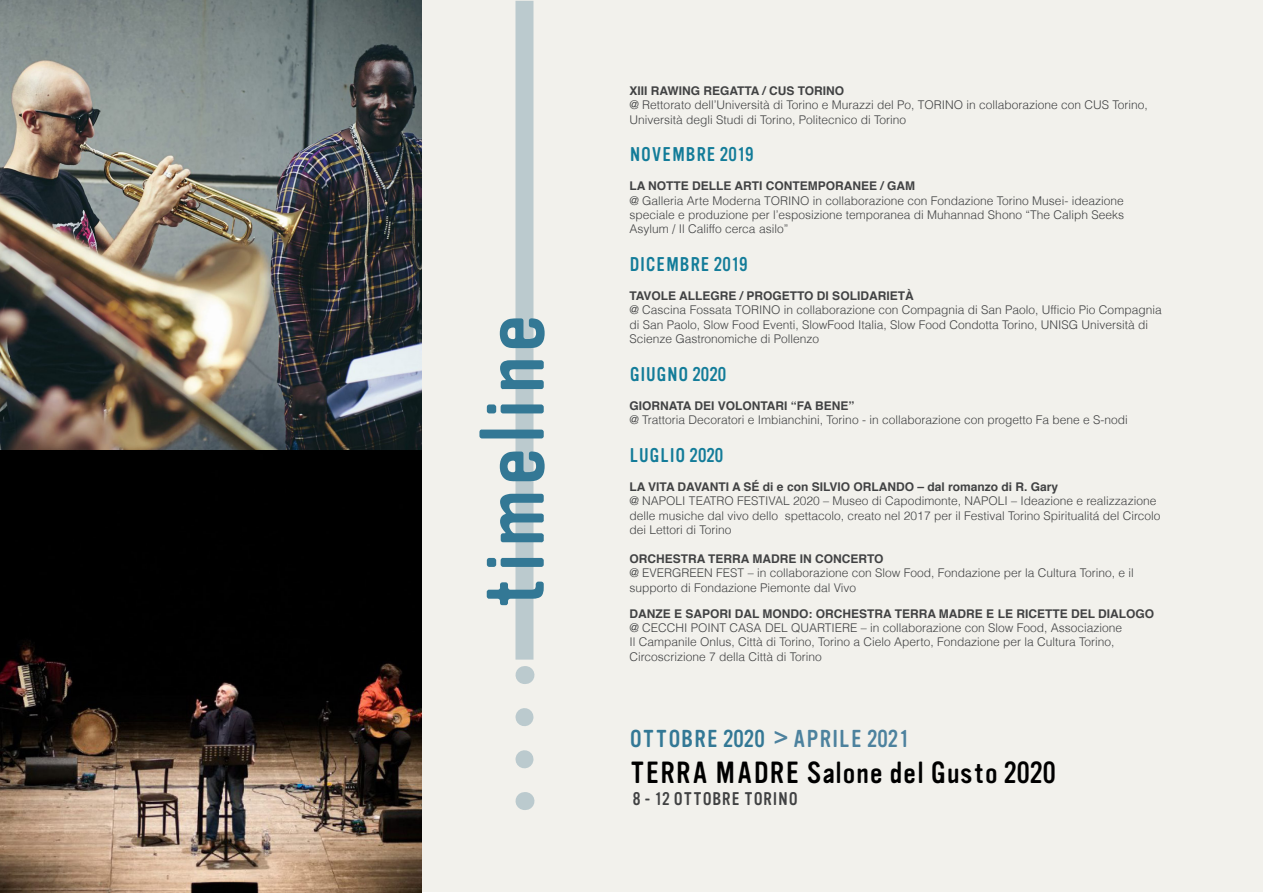
<style>
.page{position:relative;width:1263px;height:893px;background:#fff}
.page>*{position:absolute;margin:0;border:0;box-sizing:border-box;transform-origin:0 0}
.t1{font:90px "Vinyl";color:#337895}
.t2{font:30px "Vinyl";color:#000}
.t3{font:24px "Vinyl";color:#337895}
.t4{font:19.5px "Vinyl";color:#137c99}
.t5{font:18px "Vinyl";color:#414243}
.t6{font:300 12px/14.4px "Helvetica";color:#414243}
.t7{font:700 12px "Helvetica";color:#414243}
.s1{color:#4d829e}
</style>
<div class="page">
<div style="left:2px;top:1px;width:1261px;height:891px;background:#f2f1ec"></div>
<div style="left:515px;top:1px;width:18px;height:659px;background:#bbcace"></div>
<svg style="left:515px;top:717px;width:18px;height:52px"></svg>
<svg style="left:524px;top:666px;width:1px;height:18px"></svg>
<svg style="left:524px;top:792px;width:1px;height:18px"></svg>
<img style="left:0;top:449px;width:421px;height:444px">
<img style="left:0;top:0;width:421px;height:449px">
<h1 class="t1" style="left:463px;top:611px;width:300px;rotate:-90deg">timeline</h1>
<p class="t7" style="left:629px;top:81px;width:216px">XIII RAWING REGATTA / CUS TORINO</p>
<p class="t6" style="left:629px;top:98px;width:520px">@ Rettorato dell’Università di Torino e Murazzi del Po, TORINO in collaborazione con CUS Torino,<br>Università degli Studi di Torino, Politecnico di Torino</p>
<h3 class="t4" style="left:629px;top:144px;width:126px">NOVEMBRE 2019</h3>
<p class="t7" style="left:629px;top:176px;width:287px">LA NOTTE DELLE ARTI CONTEMPORANEE / GAM</p>
<p class="t6" style="left:629px;top:193px;width:496px;text-align:justify">@ Galleria Arte Moderna TORINO in collaborazione con Fondazione Torino Musei- ideazione speciale e produzione per l’esposizione temporanea di Muhannad Shono “The Caliph Seeks Asylum / Il Califfo cerca asilo”</p>
<h3 class="t4" style="left:629px;top:254px;width:120px">DICEMBRE 2019</h3>
<p class="t7" style="left:629px;top:286px;width:286px">TAVOLE ALLEGRE / PROGETTO DI SOLIDARIETÀ</p>
<p class="t6" style="left:629px;top:303px;width:534px">@ Cascina Fossata TORINO in collaborazione con Compagnia di San Paolo, Ufficio Pio Compagnia di San Paolo, Slow Food Eventi, SlowFood Italia, Slow Food Condotta Torino, UNISG Università di<br>Scienze Gastronomiche di Pollenzo</p>
<h3 class="t4" style="left:629px;top:364px;width:98px">GIUGNO 2020</h3>
<p class="t7" style="left:629px;top:396px;width:227px">GIORNATA DEI VOLONTARI “FA BENE”</p>
<p class="t6" style="left:629px;top:413px;width:500px">@ Trattoria Decoratori e Imbianchini, Torino - in collaborazione con progetto Fa bene e S-nodi</p>
<h3 class="t4" style="left:629px;top:445px;width:95px">LUGLIO 2020</h3>
<p class="t7" style="left:629px;top:477px;width:430px">LA VITA DAVANTI A SÉ di e con SILVIO ORLANDO – dal romanzo di R. Gary</p>
<p class="t6" style="left:629px;top:494px;width:533px">@ NAPOLI TEATRO FESTIVAL 2020 – Museo di Capodimonte, NAPOLI – Ideazione e realizzazione delle musiche dal vivo dello spettacolo, creato nel 2017 per il Festival Torino Spiritualitá del Circolo dei Lettori di Torino</p>
<p class="t7" style="left:629px;top:549px;width:256px">ORCHESTRA TERRA MADRE IN CONCERTO</p>
<p class="t6" style="left:629px;top:566px;width:506px">@ EVERGREEN FEST – in collaborazione con Slow Food, Fondazione per la Cultura Torino, e il supporto di Fondazione Piemonte dal Vivo</p>
<p class="t7" style="left:629px;top:604px;width:526px">DANZE E SAPORI DAL MONDO: ORCHESTRA TERRA MADRE E LE RICETTE DEL DIALOGO</p>
<p class="t6" style="left:629px;top:620px;width:494px">@ CECCHI POINT CASA DEL QUARTIERE – in collaborazione con Slow Food, Associazione<br>Il Campanile Onlus, Città di Torino, Torino a Cielo Aperto, Fondazione per la Cultura Torino,<br>Circoscrizione 7 della Città di Torino</p>
<h3 class="t3" style="left:629px;top:726px;width:281px">OTTOBRE 2020 <span class="s1">&gt; APRILE 2021</span></h3>
<h2 class="t2" style="left:629px;top:756px;width:428px">TERRA MADRE Salone del Gusto 2020</h2>
<h3 class="t5" style="left:633px;top:789px;width:167px">8 - 12 OTTOBRE TORINO</h3>
</div>
